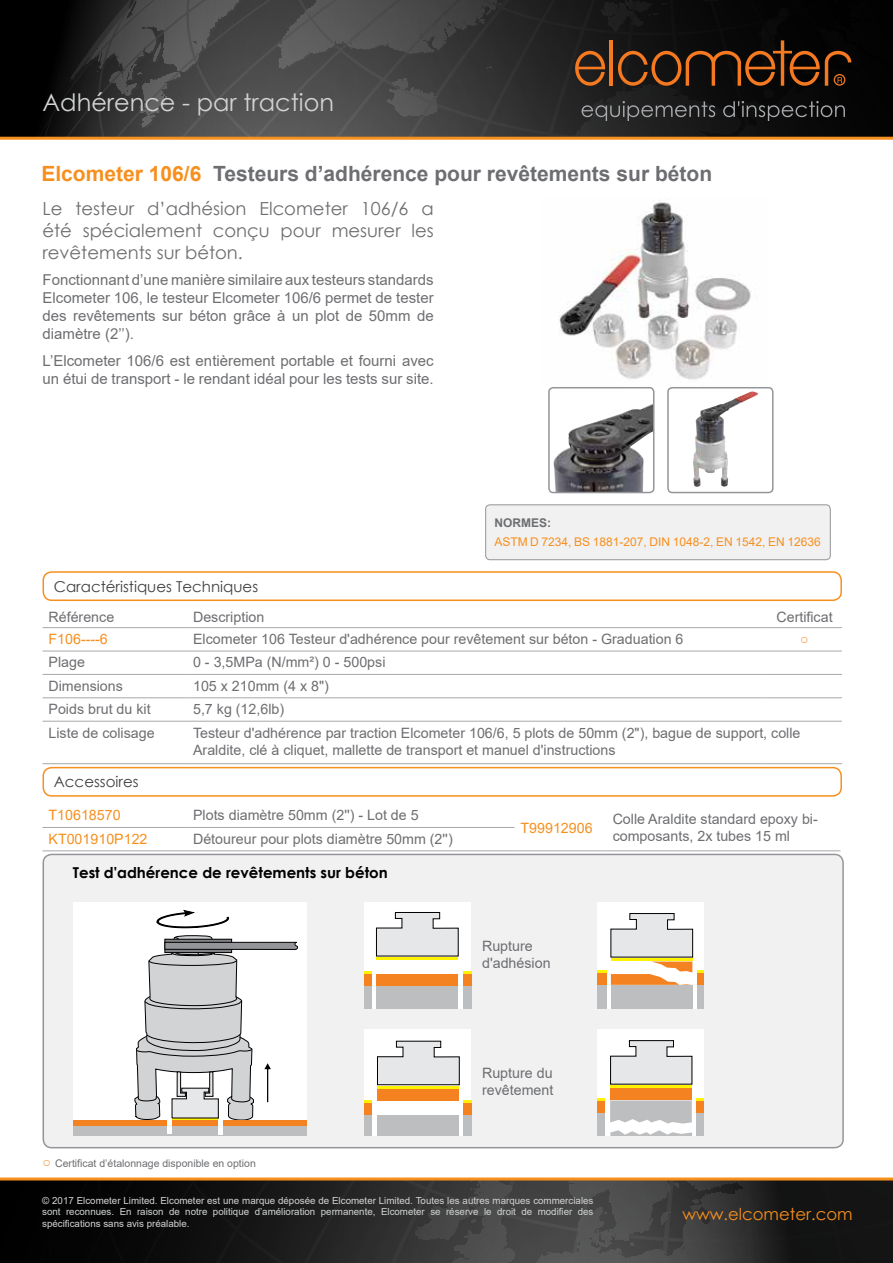
<style>
.page{position:relative;width:893px;height:1263px;background:#fff}
.page>*{position:absolute;margin:0;border:0;box-sizing:border-box;transform-origin:0 0}
.t1{font:24px "Century Gothic";color:#d1d3d4}
.t2{font:700 21px "Arial";color:#6d6e71}
.t3{font:18px/21.6px "Century Gothic";color:#6d6e71;text-align:justify}
.t4{font:16.5px "Century Gothic";color:#f78f1e}
.t5{font:15px/18px "Arial";color:#6d6e71;text-align:justify}
.t6{font:15px "Century Gothic";color:#414042}
.t7{font:700 15px "Century Gothic";color:#000}
.t8{font:14.25px/17.1px "Arial";color:#6d6e71}
.t9{font:14.25px "Arial";color:#f78f1e}
.t10{font:12px "Arial";color:#f78f1e}
.t11{font:700 12px "Arial";color:#6d6e71}
.t12{font:10.5px "Arial";color:#6d6e71}
.t13{font:9.75px/11.7px "Arial";color:#d1d3d4;text-align:justify}
.s1{color:#f78f1e}
.s2{font-size:14.25px;color:#f78f1e}
</style>
<div class="page">
<div style="left:0;top:0;width:893px;height:138px;background:#000"></div>
<svg style="left:34px;top:0;width:859px;height:137px;background:#373736"></svg>
<hr style="left:609px;top:40px;width:4px;height:46px;background:#f47920">
<svg style="left:575px;top:51px;width:30px;height:35px"></svg>
<svg style="left:618px;top:0;width:275px;height:86px"></svg>
<svg style="left:582px;top:101px;width:263px;height:20px"></svg>
<hr style="left:0;top:137px;width:893px;height:3px;background:#f78f1e">
<svg style="left:0;top:1180px;width:893px;height:83px;background:#272626"></svg>
<hr style="left:0;top:1177px;width:893px;height:3px;background:#f78f1e">
<img style="left:558px;top:202px;width:193px;height:178px">
<div style="left:486px;top:505px;width:344px;height:55px;background:#f1f1f2;border-radius:4px"></div>
<div style="left:485px;top:505px;width:345px;height:55px;border:1px solid #939598;border-radius:4px"></div>
<img style="left:553px;top:404px;width:101px;height:88px">
<div style="left:548px;top:387px;width:106px;height:106px;border:2px solid #939598;border-radius:4px"></div>
<img style="left:693px;top:391px;width:58px;height:96px">
<div style="left:667px;top:387px;width:107px;height:106px;border:2px solid #939598;border-radius:4px"></div>
<div style="left:43px;top:571px;width:799px;height:30px;border:2px solid #f78f1e;border-radius:9px"></div>
<hr style="left:43px;top:627px;width:144px;height:1px;background:#a7a9ac">
<hr style="left:187px;top:627px;width:580px;height:1px;background:#a7a9ac">
<hr style="left:767px;top:627px;width:75px;height:1px;background:#a7a9ac">
<hr style="left:43px;top:651px;width:144px;height:1px;background:#a7a9ac">
<hr style="left:187px;top:651px;width:580px;height:1px;background:#a7a9ac">
<hr style="left:767px;top:651px;width:75px;height:1px;background:#a7a9ac">
<hr style="left:43px;top:674px;width:144px;height:1px;background:#a7a9ac">
<hr style="left:187px;top:674px;width:580px;height:1px;background:#a7a9ac">
<hr style="left:767px;top:674px;width:75px;height:1px;background:#a7a9ac">
<hr style="left:43px;top:697px;width:144px;height:1px;background:#a7a9ac">
<hr style="left:187px;top:697px;width:580px;height:1px;background:#a7a9ac">
<hr style="left:767px;top:697px;width:75px;height:1px;background:#a7a9ac">
<hr style="left:43px;top:721px;width:144px;height:1px;background:#a7a9ac">
<hr style="left:187px;top:721px;width:580px;height:1px;background:#a7a9ac">
<hr style="left:767px;top:721px;width:75px;height:1px;background:#a7a9ac">
<hr style="left:43px;top:763px;width:144px;height:1px;background:#a7a9ac">
<hr style="left:187px;top:763px;width:580px;height:1px;background:#a7a9ac">
<hr style="left:767px;top:763px;width:75px;height:1px;background:#a7a9ac">
<div style="left:43px;top:767px;width:799px;height:30px;border:2px solid #f78f1e;border-radius:9px"></div>
<hr style="left:43px;top:827px;width:144px;height:1px;background:#a7a9ac">
<hr style="left:187px;top:827px;width:327px;height:1px;background:#a7a9ac">
<hr style="left:43px;top:850px;width:144px;height:1px;background:#a7a9ac">
<hr style="left:187px;top:850px;width:327px;height:1px;background:#a7a9ac">
<hr style="left:514px;top:850px;width:93px;height:1px;background:#a7a9ac">
<hr style="left:607px;top:850px;width:233px;height:1px;background:#a7a9ac">
<div style="left:43px;top:854px;width:800px;height:294px;background:#f1f1f2;border-radius:9px"></div>
<div style="left:43px;top:854px;width:801px;height:294px;border:2px solid #939598;border-radius:9px"></div>
<div style="left:73px;top:902px;width:234px;height:234px;background:#fff"></div>
<div style="left:73px;top:1120px;width:234px;height:6px;background:#f58220"></div>
<div style="left:73px;top:1126px;width:234px;height:10px;background:#bcbec0"></div>
<hr style="left:218px;top:1119px;width:4px;height:15px;background:#fff">
<hr style="left:168px;top:1118px;width:4px;height:16px;background:#fff">
<svg style="left:134px;top:909px;width:165px;height:212px"></svg>
<div style="left:365px;top:902px;width:106px;height:106px;background:#fff"></div>
<svg style="left:376px;top:912px;width:83px;height:45px"></svg>
<hr style="left:376px;top:957px;width:82px;height:3px;background:#fff200">
<div style="left:376px;top:974px;width:82px;height:11px;background:#f58220"></div>
<div style="left:376px;top:986px;width:82px;height:22px;background:#bcbec0"></div>
<svg style="left:365px;top:971px;width:7px;height:3px"></svg>
<div style="left:365px;top:974px;width:7px;height:11px;background:#f58220"></div>
<div style="left:365px;top:986px;width:7px;height:22px;background:#bcbec0"></div>
<svg style="left:463px;top:971px;width:8px;height:3px"></svg>
<div style="left:463px;top:974px;width:8px;height:11px;background:#f58220"></div>
<div style="left:463px;top:986px;width:8px;height:22px;background:#bcbec0"></div>
<div style="left:365px;top:1029px;width:106px;height:107px;background:#fff"></div>
<svg style="left:377px;top:1040px;width:83px;height:45px"></svg>
<hr style="left:378px;top:1086px;width:81px;height:2px;background:#fff200">
<div style="left:377px;top:1089px;width:82px;height:11px;background:#f58220"></div>
<svg style="left:365px;top:1100px;width:7px;height:2px"></svg>
<div style="left:365px;top:1103px;width:7px;height:11px;background:#f58220"></div>
<div style="left:365px;top:1115px;width:7px;height:21px;background:#bcbec0"></div>
<div style="left:377px;top:1115px;width:82px;height:21px;background:#bcbec0"></div>
<svg style="left:463px;top:1100px;width:8px;height:2px"></svg>
<div style="left:463px;top:1103px;width:8px;height:11px;background:#f58220"></div>
<div style="left:463px;top:1115px;width:8px;height:21px;background:#bcbec0"></div>
<div style="left:598px;top:902px;width:106px;height:106px;background:#fff"></div>
<div style="left:697px;top:986px;width:7px;height:22px;background:#bcbec0"></div>
<div style="left:611px;top:986px;width:82px;height:22px;background:#bcbec0"></div>
<div style="left:598px;top:985px;width:8px;height:23px;background:#bcbec0"></div>
<svg style="left:598px;top:913px;width:106px;height:72px"></svg>
<div style="left:598px;top:1029px;width:106px;height:107px;background:#fff"></div>
<svg style="left:610px;top:1040px;width:83px;height:45px"></svg>
<hr style="left:610px;top:1085px;width:82px;height:3px;background:#fff200">
<div style="left:610px;top:1088px;width:82px;height:12px;background:#f58220"></div>
<div style="left:697px;top:1113px;width:7px;height:23px;background:#bcbec0"></div>
<svg style="left:598px;top:1098px;width:106px;height:25px"></svg>
<div style="left:598px;top:1101px;width:7px;height:11px;background:#f58220"></div>
<div style="left:598px;top:1113px;width:7px;height:23px;background:#bcbec0"></div>
<svg style="left:610px;top:1130px;width:82px;height:6px"></svg>
<h1 class="t1" style="left:43px;top:86px;width:293px">Adhérence - par traction</h1>
<h2 class="t2" style="left:41px;top:159px;width:672px"><span class="s1">Elcometer 106/6</span> Testeurs d’adhérence pour revêtements sur béton</h2>
<p class="t3" style="left:43px;top:198px;width:393px">Le testeur d’adhésion Elcometer 106/6 a été spécialement conçu pour mesurer les revêtements sur béton.</p>
<p class="t5" style="left:43px;top:271px;width:393px">Fonctionnant d’une manière similaire aux testeurs standards Elcometer 106, le testeur Elcometer 106/6 permet de tester des revêtements sur béton grâce à un plot de 50mm de diamètre (2’’).</p>
<p class="t5" style="left:43px;top:351px;width:393px">L’Elcometer 106/6 est entièrement portable et fourni avec un étui de transport - le rendant idéal pour les tests sur site.</p>
<p class="t11" style="left:494px;top:515px;width:58px">NORMES:</p>
<p class="t10" style="left:494px;top:533px;width:328px">ASTM D 7234, BS 1881-207, DIN 1048-2, EN 1542, EN 12636</p>
<p class="t6" style="left:54px;top:576px;width:206px">Caractéristiques Techniques</p>
<p class="t8" style="left:49px;top:608px;width:67px">Référence</p>
<p class="t8" style="left:193px;top:608px;width:73px">Description</p>
<p class="t8" style="left:776px;top:608px;width:58px">Certificat</p>
<p class="t9" style="left:49px;top:629px;width:61px">F106----6</p>
<p class="t8" style="left:193px;top:630px;width:492px">Elcometer 106 Testeur d'adhérence pour revêtement sur béton - Graduation 6</p>
<p class="t9" style="left:800px;top:629px;width:10px">○</p>
<p class="t8" style="left:49px;top:654px;width:38px">Plage</p>
<p class="t8" style="left:193px;top:654px;width:194px">0 - 3,5MPa (N/mm²) 0 - 500psi</p>
<p class="t8" style="left:49px;top:677px;width:76px">Dimensions</p>
<p class="t8" style="left:193px;top:677px;width:137px">105 x 210mm (4 x 8")</p>
<p class="t8" style="left:49px;top:700px;width:104px">Poids brut du kit</p>
<p class="t8" style="left:193px;top:700px;width:93px">5,7 kg (12,6lb)</p>
<p class="t8" style="left:49px;top:724px;width:108px">Liste de colisage</p>
<p class="t8" style="left:193px;top:724px;width:609px">Testeur d'adhérence par traction Elcometer 106/6, 5 plots de 50mm (2"), bague de support, colle<br>Araldite, clé à cliquet, mallette de transport et manuel d'instructions</p>
<p class="t6" style="left:54px;top:771px;width:86px">Accessoires</p>
<p class="t9" style="left:49px;top:806px;width:74px">T10618570</p>
<p class="t8" style="left:193px;top:807px;width:227px">Plots diamètre 50mm (2'') - Lot de 5</p>
<p class="t9" style="left:520px;top:818px;width:74px">T99912906</p>
<p class="t8" style="left:613px;top:810px;width:207px">Colle Araldite standard epoxy bi-</p>
<p class="t9" style="left:49px;top:829px;width:101px">KT001910P122</p>
<p class="t8" style="left:193px;top:830px;width:261px">Détoureur pour plots diamètre 50mm (2'')</p>
<p class="t8" style="left:613px;top:827px;width:179px">composants, 2x tubes 15 ml</p>
<p class="t7" style="left:73px;top:862px;width:317px">Test d'adhérence de revêtements sur béton</p>
<p class="t12" style="left:43px;top:1156px;width:215px"><span class="s2">○</span> Certificat d’étalonnage disponible en option</p>
<p class="t8" style="left:482px;top:937px;width:70px">Rupture d'adhésion</p>
<p class="t8" style="left:482px;top:1064px;width:73px">Rupture du revêtement</p>
<p class="t13" style="left:42px;top:1194px;width:553px">© 2017 Elcometer Limited. Elcometer est une marque déposée de Elcometer Limited. Toutes les autres marques commerciales sont reconnues. En raison de notre politique d’amélioration permanente, Elcometer se réserve le droit de modifier des spécifications sans avis préalable.</p>
<p class="t4" style="left:682px;top:1202px;width:172px">www.elcometer.com</p>
</div>
